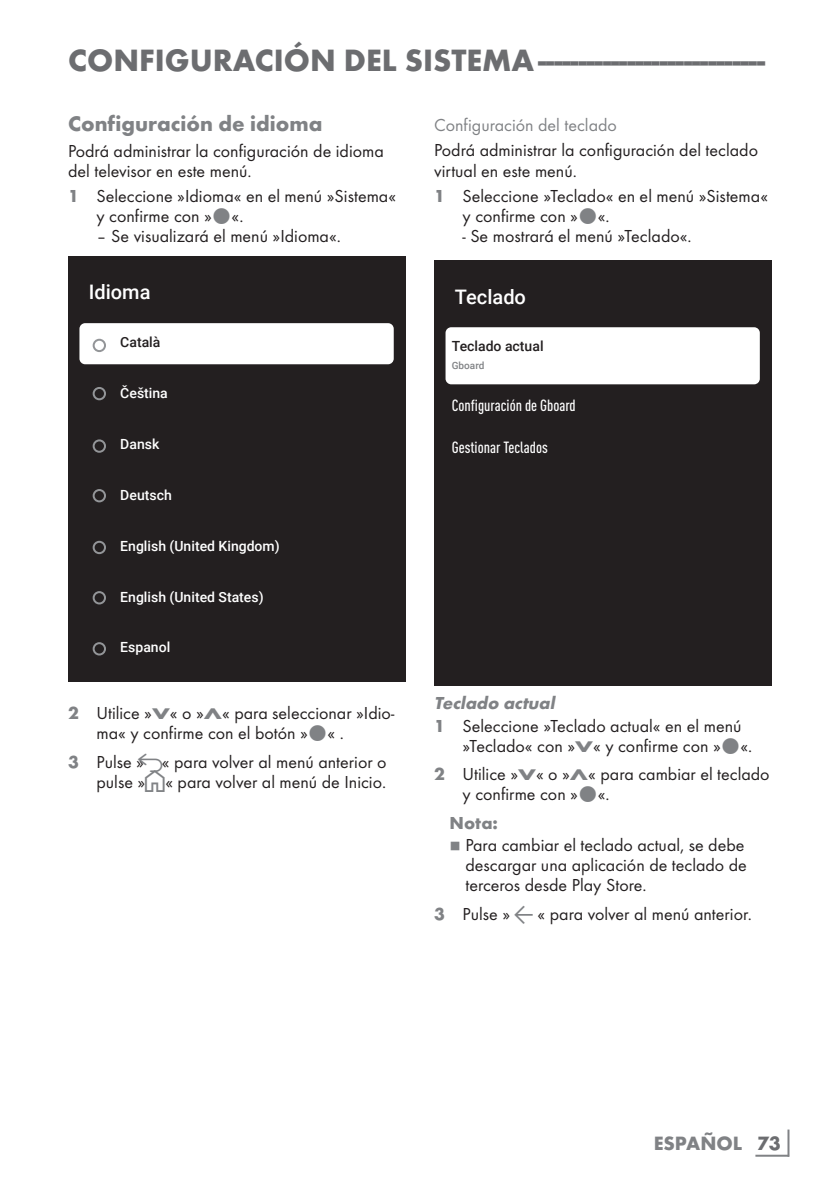
<style>
.page{position:relative;width:840px;height:1191px;background:#fff}
.page>*{position:absolute;margin:0;border:0;box-sizing:border-box;transform-origin:0 0}
.t1{font:700 32px "Futura TOT";color:#6c6d70}
.t2{font:700 22px "Futura TOT";color:#808285}
.t3{font:500 20px "Roboto";color:#fff}
.t4{font:700 20px "Futura TOT";color:#808285}
.t5{font:18px/20px "Futura TOT Boo";color:#231f20}
.t6{font:18px "Futura TOT Boo";color:#808285}
.t7{font:italic 700 18px "Futura TOT";color:#808285}
.t8{font:700 18px "Futura TOT";color:#808285}
.t9{font:500 condensed 16px "DIN Pro";color:#fff}
.t10{font:500 14px "Roboto";color:#fff}
.t11{font:500 14px "Roboto";color:#231f20}
.t12{font:500 10px "Roboto";color:#808285}
.t13{font:8px "Grund Son Se";color:#808285}
.s1{font-family:"Futura TOT";font-weight:700;color:#808285}
.s2{font-family:"Futura TOT";font-weight:700;font-size:16px;color:#808285}
.s3{font-family:"Arcelik TS9 Android";font-size:20px;color:#808285}
.s4{font-family:"Arcelik TS9 Android";font-size:24px;color:#808285}
.s5{color:#6c6d70}
</style>
<div class="page">
<hr style="left:787px;top:1129px;width:2px;height:27px;background:#808285">
<hr style="left:755px;top:1154px;width:33px;height:2px;background:#808285">
<div style="left:68px;top:256px;width:337px;height:426px;background:#231f20"></div>
<div style="left:79px;top:323px;width:314px;height:41px;background:#fff;border-radius:6px"></div>
<div style="left:93px;top:339px;width:13px;height:13px;border:2px solid #939598;border-radius:50%"></div>
<div style="left:93px;top:387px;width:13px;height:13px;border:2px solid #939598;border-radius:50%"></div>
<div style="left:93px;top:439px;width:13px;height:14px;border:2px solid #939598;border-radius:50%"></div>
<div style="left:93px;top:489px;width:13px;height:13px;border:2px solid #939598;border-radius:50%"></div>
<div style="left:93px;top:541px;width:13px;height:13px;border:2px solid #939598;border-radius:50%"></div>
<div style="left:93px;top:591px;width:13px;height:13px;border:2px solid #939598;border-radius:50%"></div>
<div style="left:93px;top:642px;width:13px;height:13px;border:2px solid #939598;border-radius:50%"></div>
<div style="left:434px;top:261px;width:337px;height:425px;background:#231f20"></div>
<div style="left:445px;top:327px;width:314px;height:57px;background:#fff;border-radius:6px"></div>
<h1 class="t1" style="left:68px;top:40px;width:698px">CONFIGURACIÓN DEL SISTEMA-----------------------------</h1>
<p class="t2" style="left:68px;top:110px;width:255px">Configuración de idioma</p>
<p class="t5" style="left:68px;top:140px;width:317px">Podrá administrar la configuración de idioma del televisor en este menú.</p>
<p class="t5" style="left:96px;top:186px;width:301px;text-indent:-28px"><span class="s1">1</span> Seleccione »Idioma« en el menú »Sistema« y confirme con » «.</p>
<p class="t5" style="left:96px;top:226px;width:246px">– Se visualizará el menú »Idioma«.</p>
<p class="t3" style="left:89px;top:278px;width:63px">Idioma</p>
<p class="t11" style="left:120px;top:332px;width:42px">Català</p>
<p class="t10" style="left:120px;top:383px;width:49px">Čeština</p>
<p class="t10" style="left:120px;top:434px;width:41px">Dansk</p>
<p class="t10" style="left:120px;top:485px;width:53px">Deutsch</p>
<p class="t10" style="left:120px;top:536px;width:161px">English (United Kingdom)</p>
<p class="t10" style="left:120px;top:587px;width:145px">English (United States)</p>
<p class="t10" style="left:120px;top:637px;width:51px">Espanol</p>
<p class="t5" style="left:96px;top:703px;width:299px;text-indent:-28px"><span class="s1">2</span> Utilice »<span class="s2">V</span>« o »<span class="s2">Λ</span>« para seleccionar »Idio&shy;ma« y confirme con el botón » « .</p>
<p class="t5" style="left:68px;top:752px;width:320px;text-align:right"><span class="s1">3</span> Pulse »<span class="s3">r</span>« para volver al menú anterior o pulse »<span class="s4">T</span>« para volver al menú de Inicio.</p>
<p class="t6" style="left:434px;top:114px;width:184px">Configuración del teclado</p>
<p class="t5" style="left:434px;top:140px;width:325px">Podrá administrar la configuración del teclado virtual en este menú.</p>
<p class="t5" style="left:462px;top:186px;width:307px;text-indent:-28px"><span class="s1">1</span> Seleccione »Teclado« en el menú »Sistema« y confirme con » «.</p>
<p class="t5" style="left:462px;top:226px;width:230px">- Se mostrará el menú »Teclado«.</p>
<p class="t3" style="left:454px;top:282px;width:73px">Teclado</p>
<p class="t11" style="left:451px;top:337px;width:93px">Teclado actual</p>
<p class="t12" style="left:451px;top:358px;width:34px">Gboard</p>
<p class="t9" style="left:451px;top:393px;width:125px">Configuración de Gboard</p>
<p class="t9" style="left:451px;top:435px;width:97px">Gestionar Teclados</p>
<p class="t7" style="left:434px;top:691px;width:126px">Teclado actual</p>
<p class="t5" style="left:462px;top:715px;width:291px;text-indent:-28px"><span class="s1">1</span> Seleccione »Teclado actual« en el menú »Teclado« con »<span class="s2">V</span>« y confirme con » «.</p>
<p class="t5" style="left:462px;top:764px;width:308px;text-indent:-28px"><span class="s1">2</span> Utilice »<span class="s2">V</span>« o »<span class="s2">Λ</span>« para cambiar el teclado y confirme con » «.</p>
<p class="t8" style="left:449px;top:811px;width:50px">Nota:</p>
<p class="t13" style="left:449px;top:842px;width:13px">7</p>
<p class="t5" style="left:465px;top:835px;width:283px">Para cambiar el teclado actual, se debe descargar una aplicación de teclado de terceros desde Play Store.</p>
<p class="t5" style="left:434px;top:904px;width:319px"><span class="s1">3</span> Pulse » <span class="s3">a</span> « para volver al menú anterior.</p>
<p class="t4" style="left:653px;top:1131px;width:128px">ESPAÑOL <span class="s5">73</span></p>
</div>
